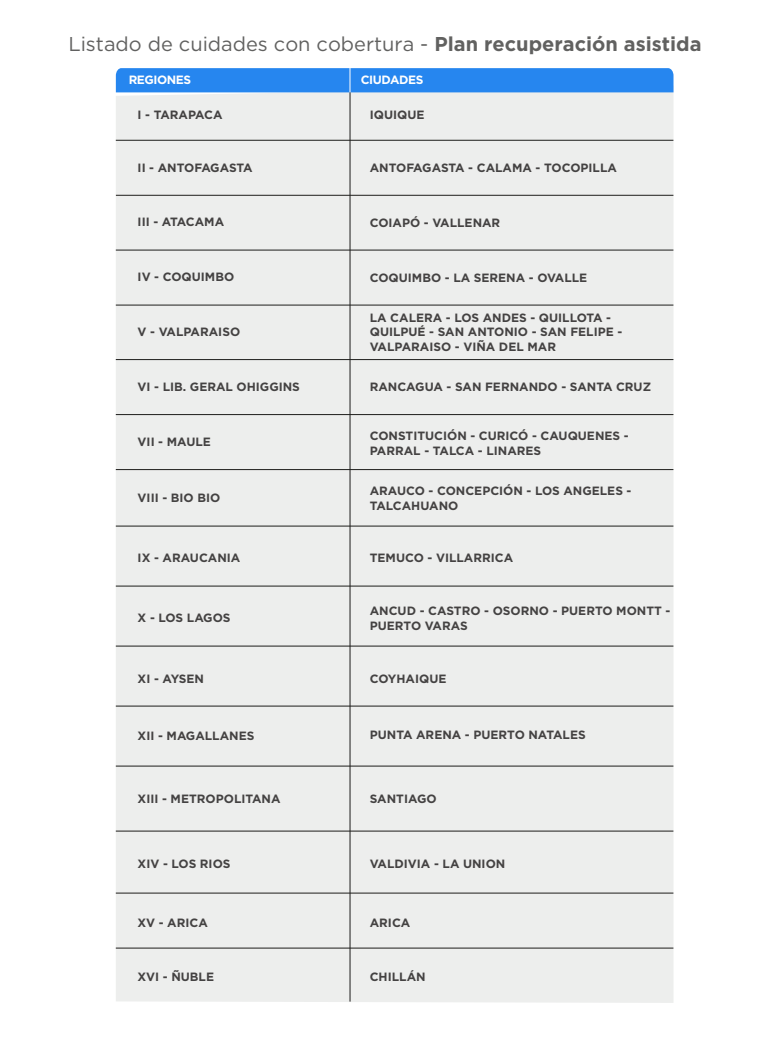
<style>
.page{position:relative;width:770px;height:1049px;background:#fff}
.page>*{position:absolute;margin:0;border:0;box-sizing:border-box;transform-origin:0 0}
.t1{font:20px "Gotham";color:#616160}
.t2{font:700 12px/14.4px "Gotham";color:#444242}
.t3{font:700 12px "Gotham";letter-spacing:-.04em;color:#fff}
.s1{font-weight:700}
</style>
<div class="page">
<div style="left:116px;top:92px;width:557px;height:911px;background:#edeeed"></div>
<div style="left:116px;top:68px;width:557px;height:24px;background:#2686ef"></div>
<hr style="left:116px;top:140px;width:557px;height:1px;background:#1d1d1b">
<hr style="left:116px;top:195px;width:557px;height:1px;background:#1d1d1b">
<hr style="left:116px;top:250px;width:557px;height:1px;background:#1d1d1b">
<hr style="left:116px;top:305px;width:557px;height:1px;background:#1d1d1b">
<hr style="left:116px;top:359px;width:557px;height:1px;background:#1d1d1b">
<hr style="left:116px;top:414px;width:557px;height:1px;background:#1d1d1b">
<hr style="left:116px;top:469px;width:557px;height:1px;background:#1d1d1b">
<hr style="left:116px;top:526px;width:557px;height:1px;background:#1d1d1b">
<hr style="left:116px;top:586px;width:557px;height:1px;background:#1d1d1b">
<hr style="left:116px;top:646px;width:557px;height:1px;background:#1d1d1b">
<hr style="left:116px;top:706px;width:557px;height:1px;background:#1d1d1b">
<hr style="left:116px;top:766px;width:557px;height:1px;background:#1d1d1b">
<hr style="left:116px;top:831px;width:557px;height:1px;background:#1d1d1b">
<hr style="left:116px;top:893px;width:557px;height:1px;background:#1d1d1b">
<hr style="left:116px;top:948px;width:557px;height:1px;background:#1d1d1b">
<hr style="left:350px;top:92px;width:1px;height:910px;background:#1d1d1b">
<h1 class="t1" style="left:68px;top:31px;width:634px">Listado de cuidades con cobertura - <span class="s1">Plan recuperación asistida</span></h1>
<p class="t3" style="left:129px;top:72px;width:64px">REGIONES</p>
<p class="t3" style="left:361px;top:72px;width:64px">CIUDADES</p>
<p class="t2" style="left:138px;top:107px;width:86px">I - TARAPACA</p>
<p class="t2" style="left:370px;top:107px;width:56px">IQUIQUE</p>
<p class="t2" style="left:138px;top:161px;width:117px">II - ANTOFAGASTA</p>
<p class="t2" style="left:370px;top:161px;width:249px">ANTOFAGASTA - CALAMA - TOCOPILLA</p>
<p class="t2" style="left:138px;top:215px;width:88px">III - ATACAMA</p>
<p class="t2" style="left:370px;top:216px;width:132px">COIAPÓ - VALLENAR</p>
<p class="t2" style="left:138px;top:270px;width:98px">IV - COQUIMBO</p>
<p class="t2" style="left:138px;top:324px;width:104px">V - VALPARAISO</p>
<p class="t2" style="left:138px;top:380px;width:164px">VI - LIB. GERAL OHIGGINS</p>
<p class="t2" style="left:138px;top:435px;width:75px">VII - MAULE</p>
<p class="t2" style="left:138px;top:490px;width:84px">VIII - BIO BIO</p>
<p class="t2" style="left:138px;top:550px;width:104px">IX - ARAUCANIA</p>
<p class="t2" style="left:370px;top:271px;width:219px">COQUIMBO - LA SERENA - OVALLE</p>
<p class="t2" style="left:370px;top:311px;width:254px">LA CALERA - LOS ANDES - QUILLOTA -<br>QUILPUÉ - SAN ANTONIO - SAN FELIPE -<br>VALPARAISO - VIÑA DEL MAR</p>
<p class="t2" style="left:370px;top:380px;width:283px">RANCAGUA - SAN FERNANDO - SANTA CRUZ</p>
<p class="t2" style="left:370px;top:429px;width:260px">CONSTITUCIÓN - CURICÓ - CAUQUENES -<br>PARRAL - TALCA - LINARES</p>
<p class="t2" style="left:370px;top:484px;width:263px">ARAUCO - CONCEPCIÓN - LOS ANGELES -<br>TALCAHUANO</p>
<p class="t2" style="left:370px;top:550px;width:145px">TEMUCO - VILLARRICA</p>
<p class="t2" style="left:138px;top:610px;width:94px">X - LOS LAGOS</p>
<p class="t2" style="left:370px;top:604px;width:302px">ANCUD - CASTRO - OSORNO - PUERTO MONTT -<br>PUERTO VARAS</p>
<p class="t2" style="left:138px;top:671px;width:68px">XI - AYSEN</p>
<p class="t2" style="left:370px;top:671px;width:78px">COYHAIQUE</p>
<p class="t2" style="left:138px;top:728px;width:118px">XII - MAGALLANES</p>
<p class="t2" style="left:370px;top:728px;width:217px">PUNTA ARENA - PUERTO NATALES</p>
<p class="t2" style="left:138px;top:792px;width:144px">XIII - METROPOLITANA</p>
<p class="t2" style="left:370px;top:792px;width:68px">SANTIAGO</p>
<p class="t2" style="left:138px;top:856px;width:94px">XIV - LOS RIOS</p>
<p class="t2" style="left:370px;top:856px;width:137px">VALDIVIA - LA UNION</p>
<p class="t2" style="left:138px;top:915px;width:72px">XV - ARICA</p>
<p class="t2" style="left:138px;top:969px;width:78px">XVI - ÑUBLE</p>
<p class="t2" style="left:370px;top:915px;width:42px">ARICA</p>
<p class="t2" style="left:370px;top:969px;width:57px">CHILLÁN</p>
</div>
